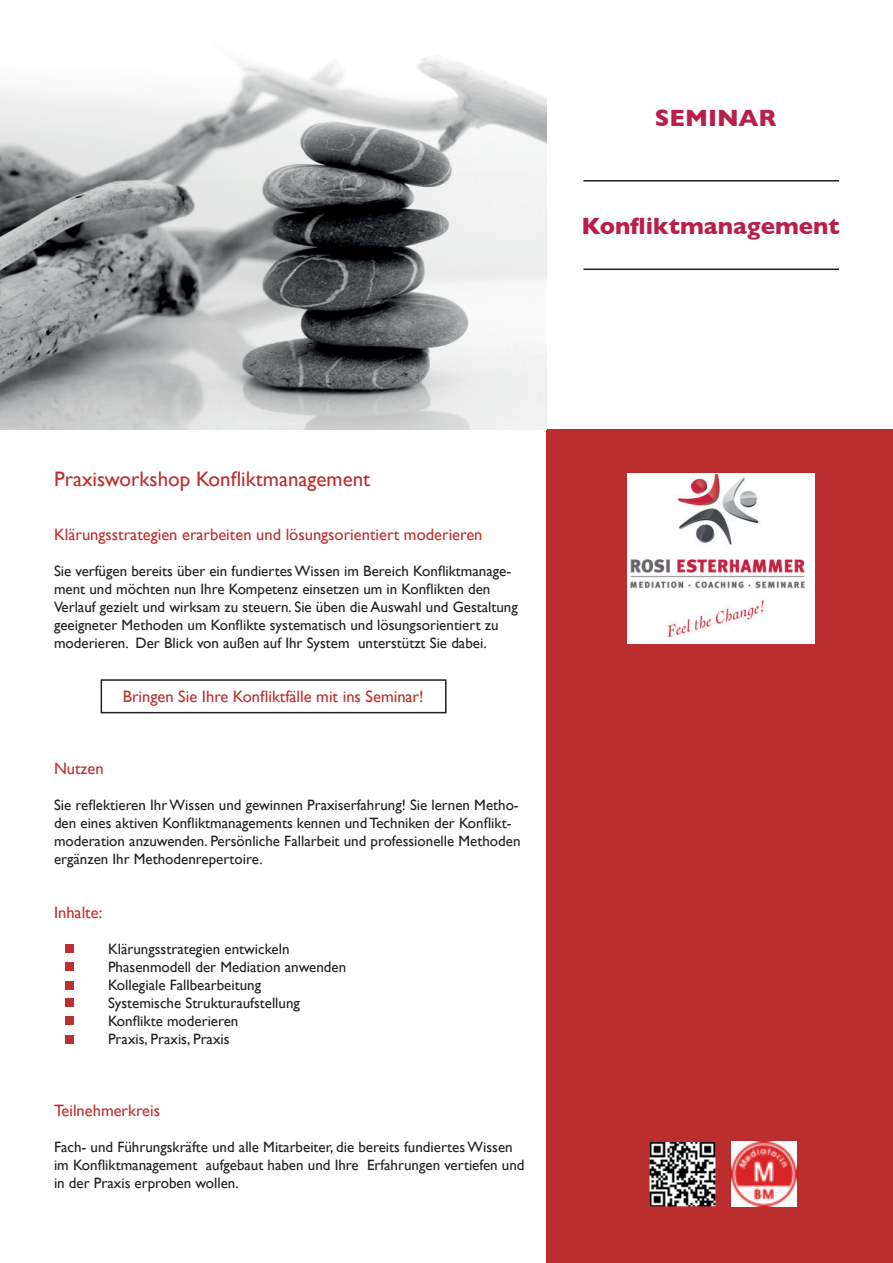
<style>
.page{position:relative;width:893px;height:1263px;background:#fff}
.page>*{position:absolute;margin:0;border:0;box-sizing:border-box;transform-origin:0 0}
.t1{font:700 24px "Gill Sans";color:#b81f4a}
.t2{font:21px "Gill Sans";color:#bc2f30}
.t3{font:16.5px "Gill Sans";color:#bc2f30}
.t4{font:15px/18px "Gill Sans";color:#231f20}
</style>
<div class="page">
<div style="left:546px;top:429px;width:347px;height:834px;background:#ba2e30"></div>
<img style="left:0;top:56px;width:546px;height:373px">
<img style="left:649px;top:1142px;width:66px;height:64px">
<div style="left:65px;top:944px;width:9px;height:9px;background:#bc2f30"></div>
<div style="left:65px;top:962px;width:9px;height:9px;background:#bc2f30"></div>
<div style="left:65px;top:998px;width:9px;height:9px;background:#bc2f30"></div>
<div style="left:65px;top:1016px;width:9px;height:9px;background:#bc2f30"></div>
<img style="left:732px;top:1142px;width:64px;height:64px">
<div style="left:627px;top:473px;width:187px;height:170px;background:#fff"></div>
<img style="left:630px;top:474px;width:185px;height:167px">
<hr style="left:583px;top:180px;width:256px;height:2px;background:#231f20">
<hr style="left:583px;top:269px;width:256px;height:1px;background:#231f20">
<div style="left:65px;top:981px;width:9px;height:9px;background:#bc2f30"></div>
<div style="left:65px;top:1035px;width:9px;height:8px;background:#bc2f30"></div>
<div style="left:101px;top:679px;width:345px;height:34px;border:2px solid #231f20"></div>
<h1 class="t1" style="left:655px;top:99px;width:123px">SEMINAR</h1>
<h1 class="t1" style="left:581px;top:207px;width:260px">Konfliktmanagement</h1>
<h2 class="t2" style="left:54px;top:467px;width:318px">Praxisworkshop Konfliktmanagement</h2>
<p class="t3" style="left:54px;top:525px;width:430px">Klärungsstrategien erarbeiten und lösungsorientiert moderieren</p>
<p class="t4" style="left:54px;top:562px;width:465px">Sie verfügen bereits über ein fundiertes Wissen im Bereich Konfliktmanage&shy;ment und möchten nun Ihre Kompetenz einsetzen um in Konflikten den Verlauf gezielt und wirksam zu steuern. Sie üben die Auswahl und Gestaltung geeigneter Methoden um Konflikte systematisch und lösungsorientiert zu moderieren. Der Blick von außen auf Ihr System unterstützt Sie dabei.</p>
<p class="t3" style="left:123px;top:687px;width:302px">Bringen Sie Ihre Konfliktfälle mit ins Seminar!</p>
<p class="t3" style="left:54px;top:759px;width:51px">Nutzen</p>
<p class="t4" style="left:54px;top:796px;width:468px">Sie reflektieren Ihr Wissen und gewinnen Praxiserfahrung! Sie lernen Metho&shy;den eines aktiven Konfliktmanagements kennen und Techniken der Konflikt&shy;moderation anzuwenden. Persönliche Fallarbeit und professionelle Methoden ergänzen Ihr Methodenrepertoire.</p>
<p class="t3" style="left:54px;top:903px;width:50px">Inhalte:</p>
<p class="t4" style="left:108px;top:940px;width:240px">Klärungsstrategien entwickeln<br>Phasenmodell der Mediation anwenden<br>Kollegiale Fallbearbeitung<br>Systemische Strukturaufstellung<br>Konflikte moderieren<br>Praxis, Praxis, Praxis</p>
<p class="t3" style="left:54px;top:1101px;width:108px">Teilnehmerkreis</p>
<p class="t4" style="left:54px;top:1138px;width:472px">Fach- und Führungskräfte und alle Mitarbeiter, die bereits fundiertes Wissen im Konfliktmanagement aufgebaut haben und Ihre Erfahrungen vertiefen und in der Praxis erproben wollen.</p>
</div>
